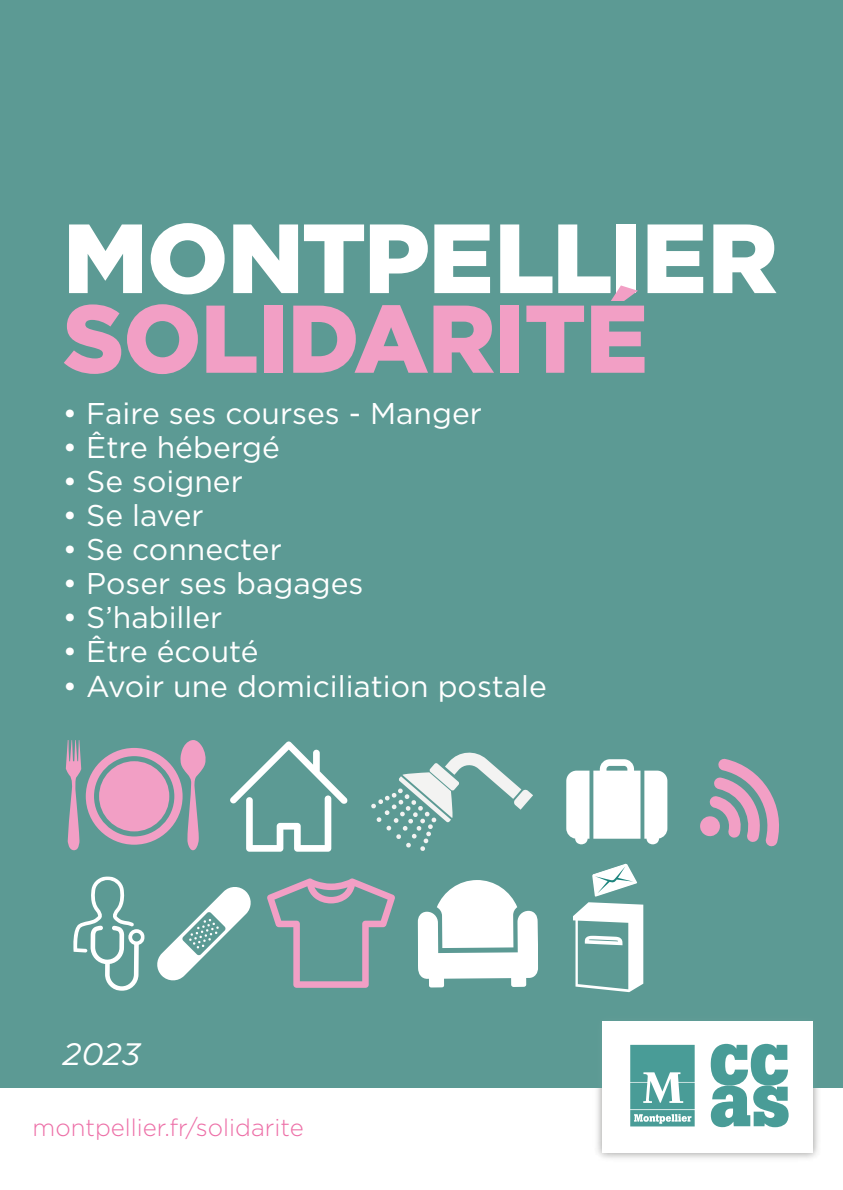
<style>
.page{position:relative;width:843px;height:1190px;background:#fff}
.page>*{position:absolute;margin:0;border:0;box-sizing:border-box;transform-origin:0 0}
.t1{font:900 98px "Gotham";letter-spacing:-.015em;color:#fff}
.t2{font:900 96px "Gotham";letter-spacing:-.01em;color:#f29fc5}
.t3{font:italic 31px "Gotham";color:#fff}
.t4{font:30px "Gotham";color:#fff}
.t5{font:300 24px "Gotham";color:#ed6fa7}
</style>
<div class="page">
<div style="left:0;top:0;width:842px;height:1087px;background:#5c9a94"></div>
<svg style="left:230px;top:741px;width:118px;height:110px"></svg>
<svg style="left:371px;top:752px;width:162px;height:99px"></svg>
<svg style="left:157px;top:887px;width:94px;height:94px"></svg>
<svg style="left:417px;top:880px;width:121px;height:107px"></svg>
<svg style="left:73px;top:876px;width:72px;height:115px"></svg>
<img style="left:590px;top:1021px;width:234px;height:137px">
<div style="left:602px;top:1021px;width:210px;height:131px;background:#fff"></div>
<svg style="left:630px;top:1044px;width:64px;height:82px;background:#6baeaa"></svg>
<svg style="left:710px;top:1043px;width:78px;height:84px"></svg>
<svg style="left:592px;top:864px;width:45px;height:32px"></svg>
<svg style="left:573px;top:902px;width:70px;height:90px"></svg>
<svg style="left:267px;top:878px;width:128px;height:109px"></svg>
<svg style="left:566px;top:759px;width:101px;height:85px"></svg>
<svg style="left:66px;top:740px;width:140px;height:111px"></svg>
<svg style="left:700px;top:758px;width:79px;height:88px"></svg>
<h1 class="t1" style="left:63px;top:191px;width:716px">MONTPELLIER</h1>
<h2 class="t2" style="left:63px;top:272px;width:586px">SOLIDARITÉ</h2>
<p class="t4" style="left:63px;top:394px;width:420px">• Faire ses courses - Manger</p>
<p class="t4" style="left:63px;top:428px;width:218px">• Être hébergé</p>
<p class="t4" style="left:63px;top:462px;width:181px">• Se soigner</p>
<p class="t4" style="left:63px;top:496px;width:142px">• Se laver</p>
<p class="t4" style="left:63px;top:530px;width:220px">• Se connecter</p>
<p class="t4" style="left:63px;top:564px;width:302px">• Poser ses bagages</p>
<p class="t4" style="left:63px;top:597px;width:161px">• S’habiller</p>
<p class="t4" style="left:63px;top:631px;width:197px">• Être écouté</p>
<p class="t4" style="left:63px;top:667px;width:485px">• Avoir une domiciliation postale</p>
<p class="t3" style="left:63px;top:1033px;width:79px">2023</p>
<p class="t5" style="left:33px;top:1112px;width:272px">montpellier.fr/solidarite</p>
</div>
